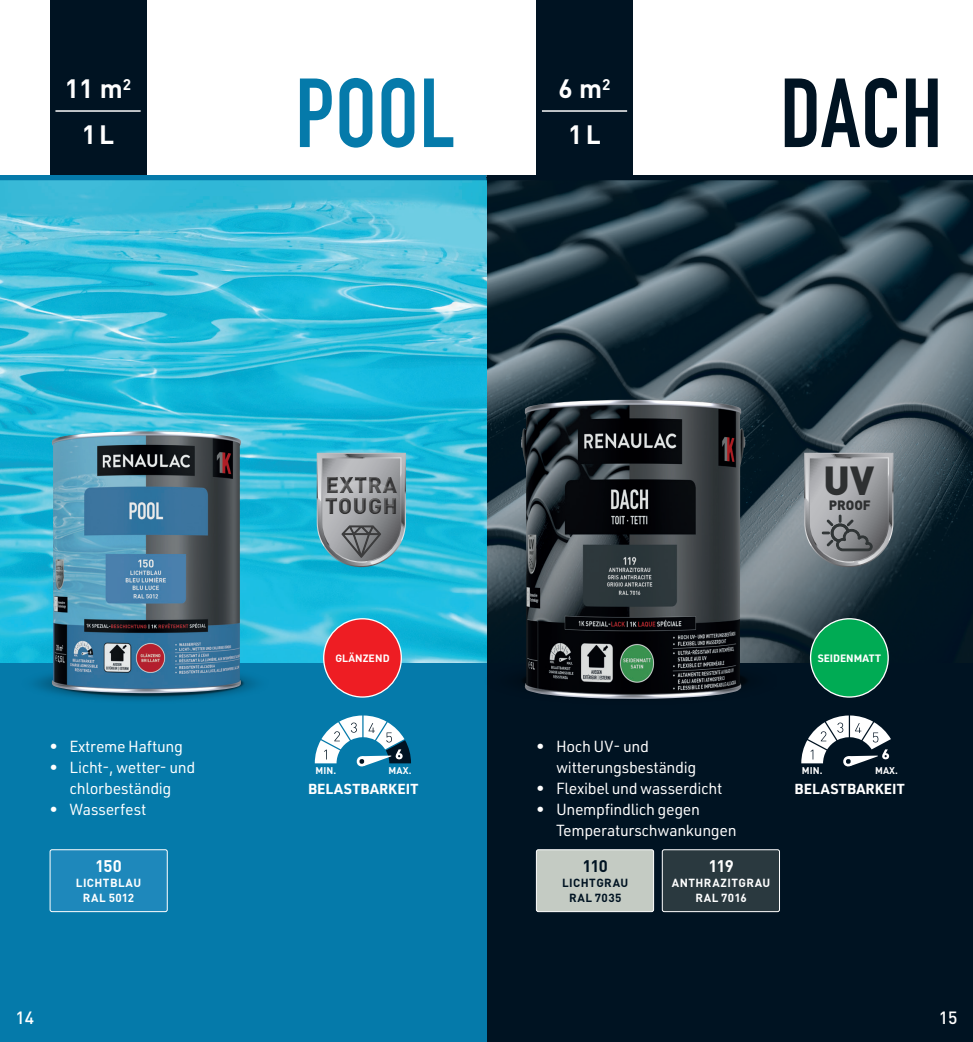
<style>
.page{position:relative;width:973px;height:1042px;background:#fff}
.page>*{position:absolute;margin:0;border:0;box-sizing:border-box;transform-origin:0 0}
.t1{font:700 96.25px "DIN Condensed";color:#057aaa}
.t2{font:700 96.25px "DIN Condensed";color:#001322}
.t3{font:900 40.07px "DINOT";color:#2e3031}
.t4{font:700 26.25px "DIN Pro";color:#fff}
.t5{font:900 22.57px/21.3px "DIN Pro";letter-spacing:.01em;color:#3c3c3d}
.t6{font:500 17.5px "DIN Pro";color:#fff}
.t7{font:700 16.62px "DIN Pro";letter-spacing:-.035em;color:#fff}
.t8{font:700 16.62px "DIN Pro";color:#001322}
.t9{font:15.75px/21px "URWDIN";letter-spacing:-.02em;color:#fff}
.t10{font:700 14.17px "URWDIN";letter-spacing:.015em;color:#fff}
.t11{font:900 13.3px "DINOT";color:#2e3031}
.t12{font:700 11.72px/15.2px "DIN Pro";letter-spacing:.035em;color:#fff;text-align:center}
.t13{font:700 11.72px/15.2px "DIN Pro";letter-spacing:.035em;color:#001322;text-align:center}
.t14{font:700 10.5px "URWDIN";color:#fff}
.t15{font:700 10.5px "DIN Pro";letter-spacing:.01em;color:#fff}
.t16{font:700 9.62px "DIN Pro";letter-spacing:.01em;color:#fff}
</style>
<div class="page">
<img style="left:486px;top:180px;width:486px;height:483px">
<img style="left:0;top:180px;width:486px;height:483px">
<div style="left:486px;top:663px;width:486px;height:379px;background:#001322"></div>
<div style="left:0;top:663px;width:486px;height:379px;background:#057aaa"></div>
<div style="left:50px;top:0;width:96px;height:178px;background:#001322"></div>
<div style="left:0;top:175px;width:486px;height:5px;background:#057aaa"></div>
<hr style="left:55px;top:110px;width:86px;height:2px;background:#fff">
<div style="left:323px;top:619px;width:78px;height:78px;background:#ee1d23;border-radius:50%"></div>
<div style="left:323px;top:618px;width:79px;height:79px;border:1px solid #fff;border-radius:50%"></div>
<svg style="left:315px;top:715px;width:96px;height:52px"></svg>
<svg style="left:804px;top:453px;width:89px;height:114px"></svg>
<svg style="left:316px;top:453px;width:90px;height:114px"></svg>
<img style="left:18px;top:648px;width:257px;height:53px">
<img style="left:481px;top:639px;width:303px;height:71px">
<img style="left:52px;top:431px;width:189px;height:262px">
<img style="left:521px;top:400px;width:224px;height:299px">
<svg style="left:801px;top:715px;width:90px;height:52px"></svg>
<div style="left:536px;top:0;width:96px;height:178px;background:#001322"></div>
<div style="left:486px;top:175px;width:486px;height:5px;background:#001322"></div>
<div style="left:810px;top:619px;width:78px;height:78px;background:#00ab54;border-radius:50%"></div>
<div style="left:809px;top:618px;width:79px;height:80px;border:1px solid #fff;border-radius:50%"></div>
<hr style="left:542px;top:110px;width:85px;height:2px;background:#fff">
<div style="left:50px;top:850px;width:117px;height:61px;background:#1e88bb;border-radius:2px"></div>
<div style="left:50px;top:849px;width:118px;height:63px;border:1px solid #fff;border-radius:2px"></div>
<div style="left:662px;top:850px;width:117px;height:61px;background:#2a393f;border-radius:2px"></div>
<div style="left:661px;top:849px;width:118px;height:63px;border:1px solid #fff;border-radius:2px"></div>
<div style="left:536px;top:850px;width:117px;height:61px;background:#c4cbc3;border-radius:2px"></div>
<div style="left:536px;top:849px;width:118px;height:63px;border:1px solid #fff;border-radius:2px"></div>
<h3 class="t4" style="left:65px;top:71px;width:68px">11 m<sup>2</sup></h3>
<h3 class="t4" style="left:82px;top:116px;width:34px">1L</h3>
<h1 class="t1" style="left:295px;top:49px;width:161px">POOL</h1>
<h3 class="t4" style="left:558px;top:71px;width:54px">6 m<sup>2</sup></h3>
<h1 class="t2" style="left:780px;top:49px;width:164px">DACH</h1>
<h3 class="t4" style="left:568px;top:116px;width:34px">1L</h3>
<p class="t9" style="left:50px;top:735px;width:135px">• Extreme Haftung</p>
<p class="t9" style="left:50px;top:756px;width:147px;text-align:center">• Licht-, wetter- und chlorbeständig</p>
<p class="t9" style="left:50px;top:798px;width:98px">• Wasserfest</p>
<p class="t7" style="left:95px;top:854px;width:28px">150</p>
<p class="t12" style="left:76px;top:874px;width:67px">LICHTBLAU<br>RAL 5012</p>
<h3 class="t5" style="left:325px;top:471px;width:74px">EXTRA<br>TOUGH</h3>
<p class="t15" style="left:335px;top:651px;width:56px">GLÄNZEND</p>
<p class="t16" style="left:315px;top:764px;width:22px">MIN.</p>
<p class="t16" style="left:388px;top:764px;width:24px">MAX.</p>
<p class="t10" style="left:308px;top:779px;width:112px">BELASTBARKEIT</p>
<h2 class="t3" style="left:823px;top:448px;width:52px">UV</h2>
<p class="t11" style="left:828px;top:495px;width:44px">PROOF</p>
<p class="t14" style="left:817px;top:651px;width:65px">SEIDENMATT</p>
<p class="t9" style="left:556px;top:735px;width:142px;text-indent:-20px">• Hoch UV- und witterungsbeständig</p>
<p class="t9" style="left:536px;top:777px;width:188px">• Flexibel und wasserdicht</p>
<p class="t9" style="left:556px;top:798px;width:182px;text-indent:-20px">• Unempfindlich gegen<br>Temperaturschwankungen</p>
<p class="t8" style="left:582px;top:854px;width:27px">110</p>
<p class="t13" style="left:562px;top:874px;width:67px">LICHTGRAU<br>RAL 7035</p>
<p class="t7" style="left:708px;top:854px;width:27px">119</p>
<p class="t12" style="left:671px;top:874px;width:100px">ANTHRAZITGRAU<br>RAL 7016</p>
<p class="t16" style="left:801px;top:764px;width:22px">MIN.</p>
<p class="t16" style="left:874px;top:764px;width:24px">MAX.</p>
<p class="t10" style="left:794px;top:779px;width:112px">BELASTBARKEIT</p>
<p class="t6" style="left:15px;top:1003px;width:20px">14</p>
<p class="t6" style="left:938px;top:1003px;width:20px">15</p>
</div>
